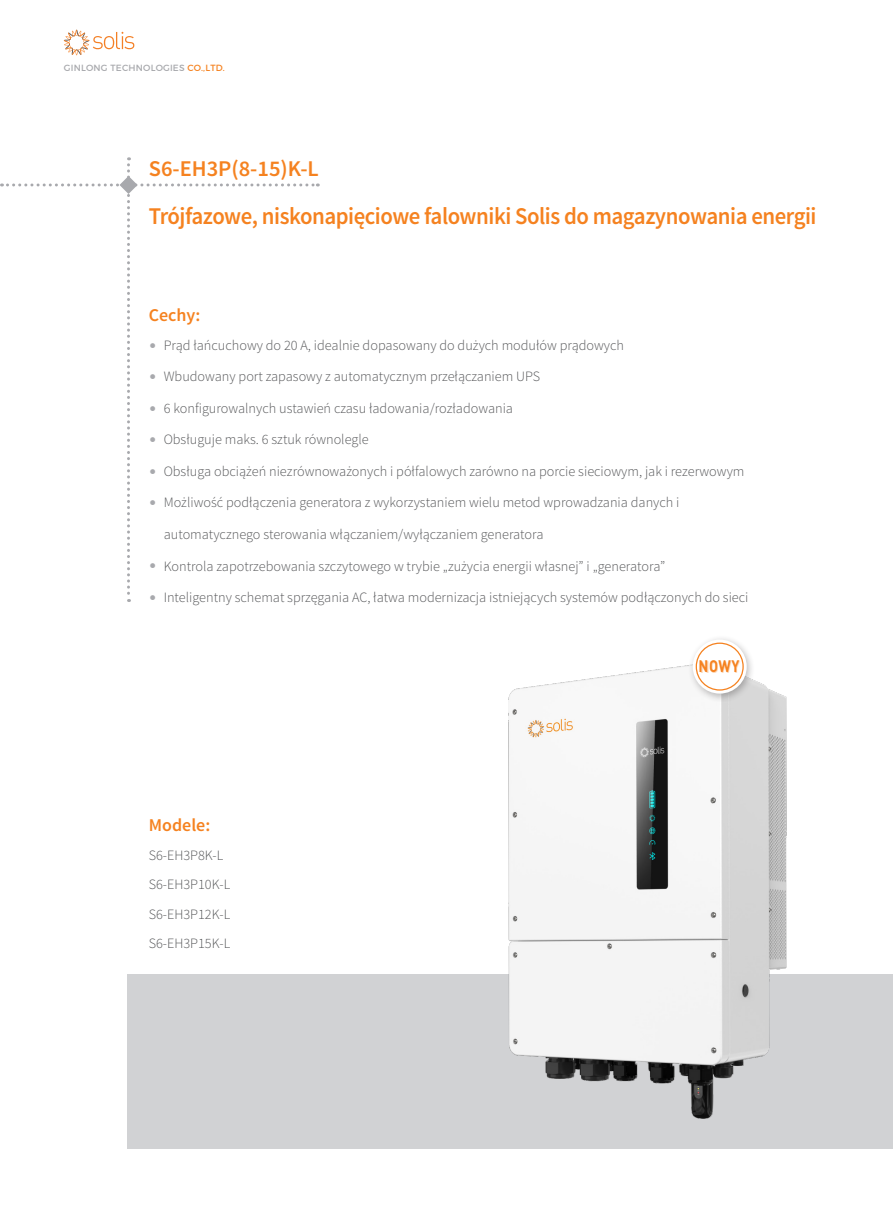
<style>
.page{position:relative;width:893px;height:1212px;background:#fff}
.page>*{position:absolute;margin:0;border:0;box-sizing:border-box;transform-origin:0 0}
.t1{font:600 24px "Source Sans Pro";letter-spacing:-.02em;color:#f58220;scale:.95 1}
.t2{font:600 22.5px "Source Sans Pro";color:#f58220}
.t3{font:600 18px "Source Sans Pro";color:#f58220}
.t4{font:700 16.5px "DIN Pro";color:#f58220;scale:.85 1}
.t5{font:300 14.25px/29.5px "Source Sans Pro";color:#57585a}
.t6{font:9px "Montserrat";letter-spacing:.025em;color:#a8a9ad}
.s1{color:#f58220}
.s2{color:#a8a9ad}
</style>
<div class="page">
<div style="left:128px;top:974px;width:765px;height:174px;background:#d1d2d4"></div>
<svg style="left:64px;top:30px;width:70px;height:25px"></svg>
<img style="left:509px;top:665px;width:278px;height:453px">
<div style="left:687px;top:635px;width:68px;height:67px;background:#231f20;opacity:.3"></div>
<svg style="left:693px;top:639px;width:54px;height:54px"></svg>
<div style="left:696px;top:643px;width:47px;height:47px;background:#fff;border-radius:50%"></div>
<div style="left:696px;top:642px;width:48px;height:49px;border:1px solid #f58220;border-radius:50%"></div>
<svg style="left:1px;top:157px;width:317px;height:445px"></svg>
<p class="t6" style="left:64px;top:63px;width:163px">GINLONG TECHNOLOGIES <span class="s1">CO.,LTD.</span></p>
<h2 class="t2" style="left:149px;top:154px;width:171px">S6-EH3P(8-15)K-L</h2>
<h1 class="t1" style="left:149px;top:201px;width:704px">Trójfazowe, niskonapięciowe falowniki Solis do magazynowania energii</h1>
<p class="t3" style="left:149px;top:304px;width:53px">Cechy:</p>
<p class="t5" style="left:149px;top:330px;width:477px"><span class="s2">•</span> Prąd łańcuchowy do 20 A, idealnie dopasowany do dużych modułów prądowych</p>
<p class="t5" style="left:149px;top:362px;width:393px"><span class="s2">•</span> Wbudowany port zapasowy z automatycznym przełączaniem UPS</p>
<p class="t5" style="left:149px;top:393px;width:366px"><span class="s2">•</span> 6 konfigurowalnych ustawień czasu ładowania/rozładowania</p>
<p class="t5" style="left:149px;top:425px;width:221px"><span class="s2">•</span> Obsługuje maks. 6 sztuk równolegle</p>
<p class="t5" style="left:149px;top:456px;width:597px"><span class="s2">•</span> Obsługa obciążeń niezrównoważonych i półfalowych zarówno na porcie sieciowym, jak i rezerwowym</p>
<p class="t5" style="left:149px;top:488px;width:532px"><span class="s2">•</span> Możliwość podłączenia generatora z wykorzystaniem wielu metod wprowadzania danych i</p>
<p class="t5" style="left:164px;top:520px;width:381px">automatycznego sterowania włączaniem/wyłączaniem generatora</p>
<p class="t5" style="left:149px;top:551px;width:518px"><span class="s2">•</span> Kontrola zapotrzebowania szczytowego w trybie „zużycia energii własnej” i „generatora”</p>
<p class="t5" style="left:149px;top:582px;width:601px"><span class="s2">•</span> Inteligentny schemat sprzęgania AC, łatwa modernizacja istniejących systemów podłączonych do sieci</p>
<p class="t3" style="left:149px;top:814px;width:63px">Modele:</p>
<p class="t5" style="left:149px;top:840px;width:83px">S6-EH3P8K-L<br>S6-EH3P10K-L<br>S6-EH3P12K-L<br>S6-EH3P15K-L</p>
<p class="t4" style="left:699px;top:655px;width:50px">NOWY</p>
</div>
